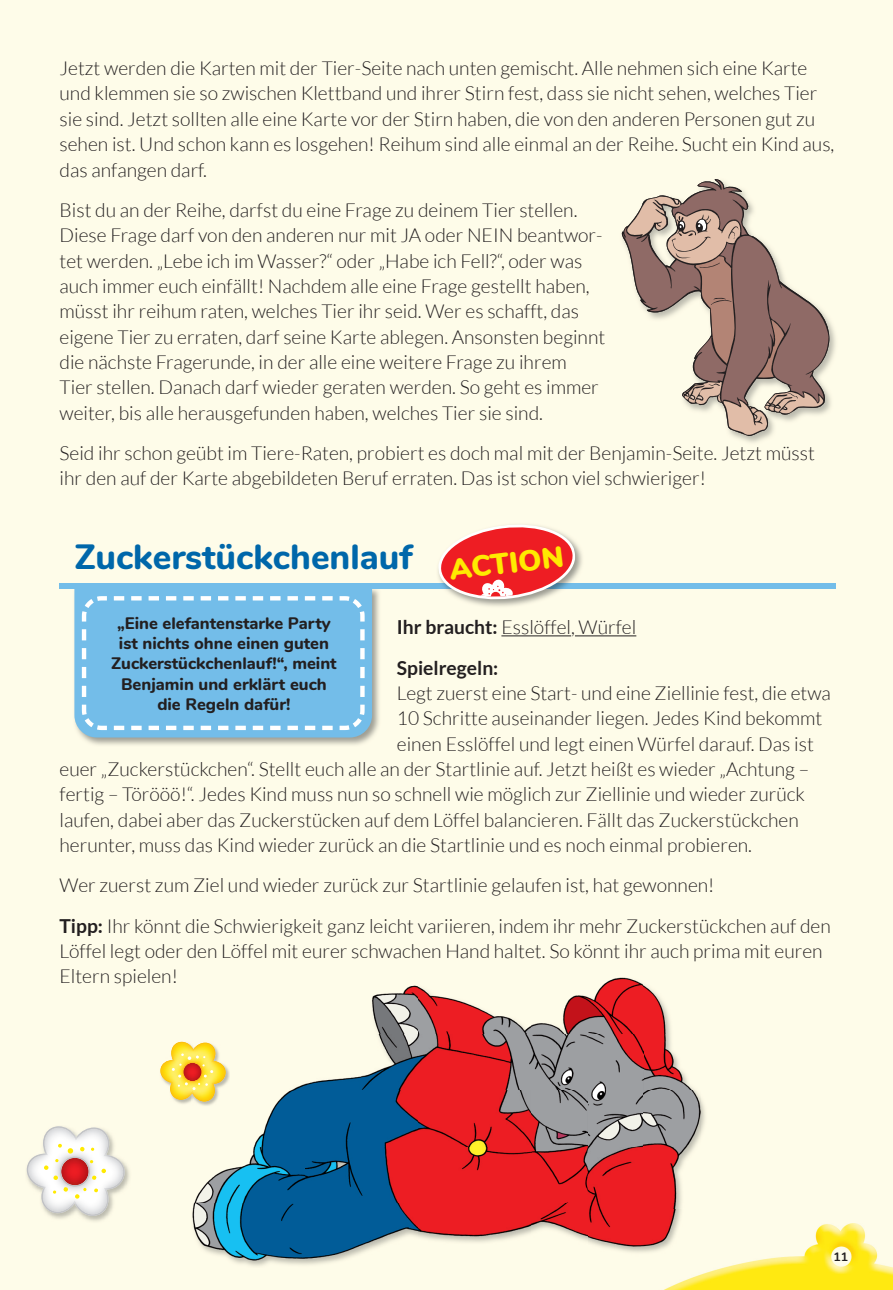
<style>
.page{position:relative;width:893px;height:1290px;background:#fefce9}
.page>*{position:absolute;margin:0;border:0;box-sizing:border-box;transform-origin:0 0}
.t1{font:800 35px "Nunito";color:#0067aa}
.t2{font:900 29.4px "Nunito";color:#ffea01}
.t3{font:300 19.25px/25.4px "Lato";color:#231f20}
.t4{font:700 19.25px/40.2px "Lato";color:#231f20}
.t5{font:800 16.62px/20.1px "Nunito";color:#231f20;text-align:center}
.t6{font:700 12.25px "Nunito";color:#231f20}
.s1{font-weight:300}
.s2{font-weight:700}
</style>
<div class="page">
<img style="left:82px;top:589px;width:297px;height:156px">
<svg style="left:74px;top:589px;width:298px;height:148px;background:#7ac0e9"></svg>
<div style="left:60px;top:583px;width:776px;height:6px;background:#73bde9"></div>
<hr style="left:501px;top:635px;width:70px;height:1px;background:#231f20">
<hr style="left:575px;top:635px;width:61px;height:1px;background:#231f20">
<img style="left:466px;top:544px;width:116px;height:63px">
<img style="left:576px;top:583px;width:6px;height:6px">
<svg style="left:438px;top:525px;width:138px;height:76px"></svg>
<img style="left:733px;top:322px;width:103px;height:121px">
<svg style="left:621px;top:179px;width:208px;height:257px"></svg>
<img style="left:372px;top:978px;width:272px;height:56px">
<img style="left:644px;top:985px;width:56px;height:224px">
<img style="left:292px;top:1034px;width:295px;height:56px">
<img style="left:587px;top:1034px;width:57px;height:215px">
<img style="left:193px;top:1090px;width:395px;height:170px">
<img style="left:664px;top:1223px;width:229px;height:67px">
<img style="left:664px;top:1223px;width:43px;height:45px">
<img style="left:615px;top:1209px;width:85px;height:51px">
<img style="left:55px;top:1165px;width:75px;height:57px">
<svg style="left:26px;top:1126px;width:100px;height:92px"></svg>
<img style="left:193px;top:1090px;width:60px;height:40px">
<img style="left:180px;top:1068px;width:50px;height:38px">
<svg style="left:160px;top:1041px;width:67px;height:62px"></svg>
<p class="t3" style="left:60px;top:56px;width:776px">Jetzt werden die Karten mit der Tier-Seite nach unten gemischt. Alle nehmen sich eine Karte und klemmen sie so zwischen Klettband und ihrer Stirn fest, dass sie nicht sehen, welches Tier sie sind. Jetzt sollten alle eine Karte vor der Stirn haben, die von den anderen Personen gut zu sehen ist. Und schon kann es losgehen! Reihum sind alle einmal an der Reihe. Sucht ein Kind aus, das anfangen darf.</p>
<p class="t3" style="left:60px;top:197px;width:547px">Bist du an der Reihe, darfst du eine Frage zu deinem Tier stellen.<br>Diese Frage darf von den anderen nur mit JA oder NEIN beantwor&shy;tet werden. „Lebe ich im Wasser?“ oder „Habe ich Fell?“, oder was auch immer euch einfällt! Nachdem alle eine Frage gestellt haben, müsst ihr reihum raten, welches Tier ihr seid. Wer es schafft, das eigene Tier zu erraten, darf seine Karte ablegen. Ansonsten beginnt die nächste Fragerunde, in der alle eine weitere Frage zu ihrem<br>Tier stellen. Danach darf wieder geraten werden. So geht es immer weiter, bis alle herausgefunden haben, welches Tier sie sind.</p>
<p class="t3" style="left:60px;top:440px;width:757px">Seid ihr schon geübt im Tiere-Raten, probiert es doch mal mit der Benjamin-Seite. Jetzt müsst ihr den auf der Karte abgebildeten Beruf erraten. Das ist schon viel schwieriger!</p>
<h1 class="t1" style="left:74px;top:531px;width:340px">Zuckerstückchenlauf</h1>
<h2 class="t2" style="left:447px;top:548px;width:116px;rotate:-7deg">ACTION</h2>
<p class="t5" style="left:111px;top:612px;width:227px">„Eine elefantenstarke Party ist nichts ohne einen guten<br>Zuckerstückchenlauf!“, meint<br>Benjamin und erklärt euch die Regeln dafür!</p>
<p class="t4" style="left:397px;top:607px;width:241px">Ihr braucht: <span class="s1">Esslöffel, Würfel<br></span>Spielregeln:</p>
<p class="t3" style="left:397px;top:680px;width:436px">Legt zuerst eine Start- und eine Ziellinie fest, die etwa</p>
<p class="t3" style="left:397px;top:706px;width:427px">10 Schritte auseinander liegen. Jedes Kind bekommt</p>
<p class="t3" style="left:397px;top:731px;width:419px">einen Esslöffel und legt einen Würfel darauf. Das ist</p>
<p class="t3" style="left:60px;top:756px;width:751px">euer „Zuckerstückchen“. Stellt euch alle an der Startlinie auf. Jetzt heißt es wieder „Achtung –</p>
<p class="t3" style="left:60px;top:782px;width:747px">fertig – Törööö!“. Jedes Kind muss nun so schnell wie möglich zur Ziellinie und wieder zurück</p>
<p class="t3" style="left:60px;top:807px;width:741px">laufen, dabei aber das Zuckerstücken auf dem Löffel balancieren. Fällt das Zuckerstückchen</p>
<p class="t3" style="left:60px;top:833px;width:694px">herunter, muss das Kind wieder zurück an die Startlinie und es noch einmal probieren.</p>
<p class="t3" style="left:60px;top:865px;width:773px;line-height:40.2px">Wer zuerst zum Ziel und wieder zurück zur Startlinie gelaufen ist, hat gewonnen!<br><span class="s2">Tipp:</span> Ihr könnt die Schwierigkeit ganz leicht variieren, indem ihr mehr Zuckerstückchen auf den</p>
<p class="t3" style="left:60px;top:938px;width:765px">Löffel legt oder den Löffel mit eurer schwachen Hand haltet. So könnt ihr auch prima mit euren<br>Eltern spielen!</p>
<p class="t6" style="left:833px;top:1248px;width:16px">11</p>
</div>
